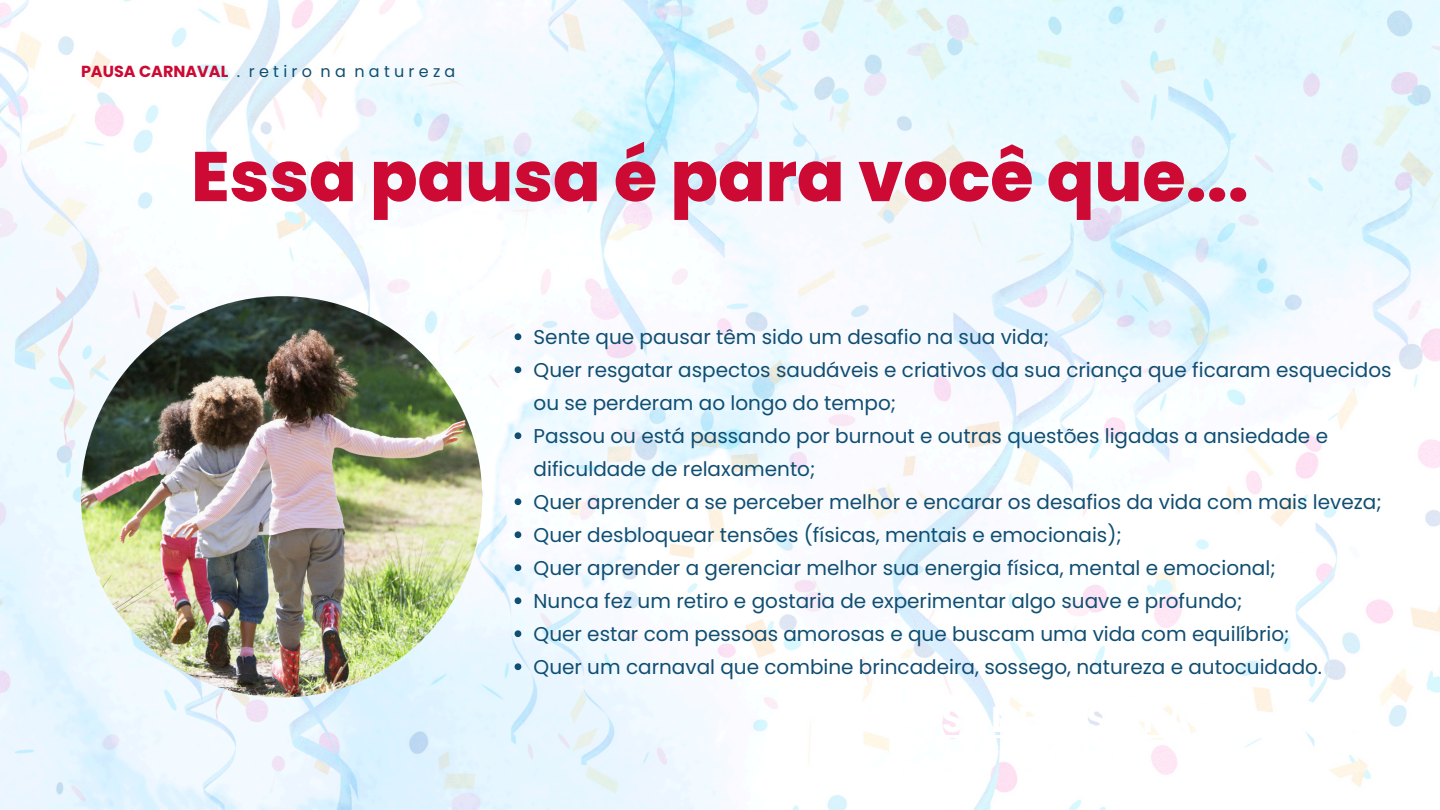
<style>
.page{position:relative;width:1440px;height:810px;background:#fff}
.page>*{position:absolute;margin:0;border:0;box-sizing:border-box;transform-origin:0 0}
.t1{font:800 70px "Poppins";color:#cc0a34}
.t2{font:20px/33px "Poppins";color:#104e72}
.t3{font:16px "Poppins";letter-spacing:.265em;color:#104e72}
.s1{font-weight:700;color:#cc0a34}
</style>
<div class="page">
<img style="left:0;top:0;width:1440px;height:810px">
<img style="left:81px;top:296px;width:401px;height:401px;border-radius:50%">
<svg style="left:515px;top:333px;width:6px;height:7px"></svg>
<svg style="left:515px;top:366px;width:6px;height:7px"></svg>
<svg style="left:515px;top:432px;width:6px;height:7px"></svg>
<svg style="left:515px;top:498px;width:6px;height:7px"></svg>
<svg style="left:515px;top:531px;width:6px;height:7px"></svg>
<svg style="left:515px;top:564px;width:6px;height:7px"></svg>
<svg style="left:515px;top:597px;width:6px;height:7px"></svg>
<svg style="left:515px;top:630px;width:6px;height:7px"></svg>
<svg style="left:515px;top:663px;width:6px;height:7px"></svg>
<hr style="left:942px;top:735px;width:323px;height:3px;background:#fff">
<svg style="left:1292px;top:700px;width:46px;height:41px"></svg>
<p class="t3" style="left:81px;top:60px;width:376px"><span class="s1">PAUSACARNAVAL</span> . retiro na natureza</p>
<p class="t1" style="left:191px;top:128px;width:1059px">Essa pausa é para você que...</p>
<p class="t2" style="left:534px;top:320px;width:517px">Sente que pausar têm sido um desafio na sua vida;</p>
<h1 class="t2" style="left:534px;top:353px;width:859px">Quer resgatar aspectos saudáveis e criativos da sua criança que ficaram esquecidos ou se perderam ao longo do tempo;</h1>
<p class="t2" style="left:534px;top:419px;width:796px">Passou ou está passando por burnout e outras questões ligadas a ansiedade e dificuldade de relaxamento;</p>
<p class="t2" style="left:534px;top:485px;width:850px">Quer aprender a se perceber melhor e encarar os desafios da vida com mais leveza;</p>
<p class="t2" style="left:534px;top:518px;width:590px">Quer desbloquear tensões (físicas, mentais e emocionais);</p>
<p class="t2" style="left:534px;top:551px;width:744px">Quer aprender a gerenciar melhor sua energia física, mental e emocional;</p>
<p class="t2" style="left:534px;top:584px;width:710px">Nunca fez um retiro e gostaria de experimentar algo suave e profundo;</p>
<p class="t2" style="left:534px;top:617px;width:757px">Quer estar com pessoas amorosas e que buscam uma vida com equilíbrio;</p>
<p class="t2" style="left:534px;top:650px;width:790px">Quer um carnaval que combine brincadeira, sossego, natureza e autocuidado.</p>
</div>
